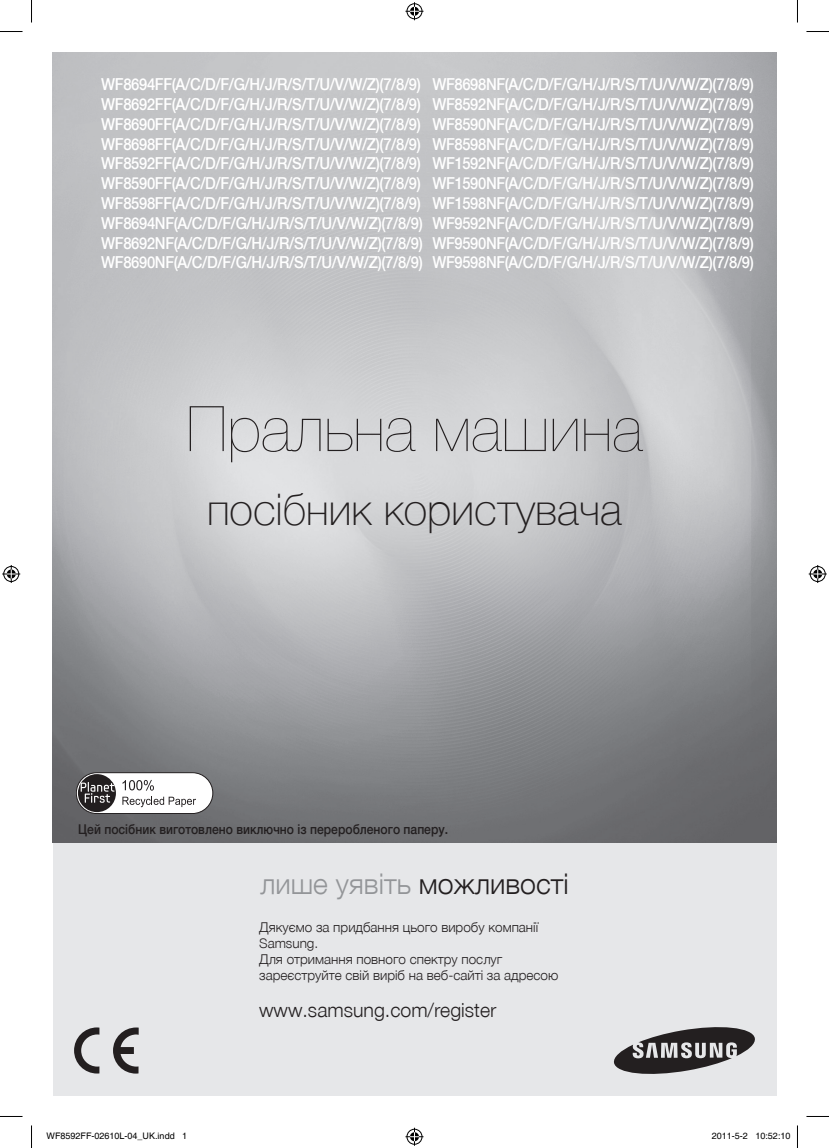
<style>
.page{position:relative;width:829px;height:1148px;background:#fff}
.page>*{position:absolute;margin:0;border:0;box-sizing:border-box;transform-origin:0 0}
.t1{font:200 63px "Helvetica Neue LTCYR";color:#231f20}
.t2{font:100 43.5px "Helvetica Neue LTCYR";color:#231f20}
.t3{font:300 28.5px "Helvetica Neue LTCYR";color:#939598}
.t4{font:300 19.5px "Helvetica Neue LTCYR";color:#231f20}
.t5{font:500 16.5px/19.8px "Helvetica Neue LTCYR";letter-spacing:-.025em;color:#fff;text-align:justify;scale:.9 1}
.t6{font:300 13.5px/16.2px "Helvetica Neue LTCYR";color:#231f20}
.t7{font:500 13.5px "Helvetica Neue LTCYR";color:#231f20;scale:.9 1}
.t8{font:9px "Helvetica";color:#000}
.s1{color:#231f20}
</style>
<div class="page">
<div style="left:53px;top:842px;width:723px;height:252px;background:#e6e7e9"></div>
<img style="left:53px;top:53px;width:723px;height:789px">
<svg style="left:614px;top:1027px;width:140px;height:46px"></svg>
<svg style="left:113px;top:1027px;width:26px;height:46px"></svg>
<svg style="left:74px;top:1027px;width:25px;height:46px"></svg>
<div style="left:76px;top:772px;width:137px;height:41px;background:#fff;border-radius:20px"></div>
<div style="left:76px;top:772px;width:137px;height:41px;border:1px solid #221e1f;border-radius:20px"></div>
<svg style="left:78px;top:774px;width:38px;height:38px"></svg>
<svg style="left:122px;top:779px;width:32px;height:11px"></svg>
<svg style="left:122px;top:796px;width:74px;height:11px"></svg>
<svg style="left:0;top:31px;width:22px;height:1px"></svg>
<svg style="left:806px;top:31px;width:22px;height:1px"></svg>
<svg style="left:31px;top:0;width:1px;height:23px"></svg>
<svg style="left:31px;top:1125px;width:1px;height:22px"></svg>
<svg style="left:797px;top:0;width:1px;height:23px"></svg>
<svg style="left:797px;top:1125px;width:1px;height:22px"></svg>
<svg style="left:405px;top:2px;width:18px;height:18px"></svg>
<svg style="left:405px;top:1127px;width:18px;height:18px"></svg>
<svg style="left:2px;top:565px;width:18px;height:18px"></svg>
<svg style="left:808px;top:565px;width:18px;height:18px"></svg>
<p class="t5" style="left:101px;top:75px;width:358px">WF8694FF(A/C/D/F/G/H/J/R/S/T/U/V/W/Z)(7/8/9)<br>WF8692FF(A/C/D/F/G/H/J/R/S/T/U/V/W/Z)(7/8/9)<br>WF8690FF(A/C/D/F/G/H/J/R/S/T/U/V/W/Z)(7/8/9)<br>WF8698FF(A/C/D/F/G/H/J/R/S/T/U/V/W/Z)(7/8/9)<br>WF8592FF(A/C/D/F/G/H/J/R/S/T/U/V/W/Z)(7/8/9)<br>WF8590FF(A/C/D/F/G/H/J/R/S/T/U/V/W/Z)(7/8/9)<br>WF8598FF(A/C/D/F/G/H/J/R/S/T/U/V/W/Z)(7/8/9)<br>WF8694NF(A/C/D/F/G/H/J/R/S/T/U/V/W/Z)(7/8/9)<br>WF8692NF(A/C/D/F/G/H/J/R/S/T/U/V/W/Z)(7/8/9)<br>WF8690NF(A/C/D/F/G/H/J/R/S/T/U/V/W/Z)(7/8/9)</p>
<p class="t5" style="left:432px;top:75px;width:358px">WF8698NF(A/C/D/F/G/H/J/R/S/T/U/V/W/Z)(7/8/9)<br>WF8592NF(A/C/D/F/G/H/J/R/S/T/U/V/W/Z)(7/8/9)<br>WF8590NF(A/C/D/F/G/H/J/R/S/T/U/V/W/Z)(7/8/9)<br>WF8598NF(A/C/D/F/G/H/J/R/S/T/U/V/W/Z)(7/8/9)<br>WF1592NF(A/C/D/F/G/H/J/R/S/T/U/V/W/Z)(7/8/9)<br>WF1590NF(A/C/D/F/G/H/J/R/S/T/U/V/W/Z)(7/8/9)<br>WF1598NF(A/C/D/F/G/H/J/R/S/T/U/V/W/Z)(7/8/9)<br>WF9592NF(A/C/D/F/G/H/J/R/S/T/U/V/W/Z)(7/8/9)<br>WF9590NF(A/C/D/F/G/H/J/R/S/T/U/V/W/Z)(7/8/9)<br>WF9598NF(A/C/D/F/G/H/J/R/S/T/U/V/W/Z)(7/8/9)</p>
<p class="t1" style="left:186px;top:394px;width:457px">Пральна машина</p>
<p class="t2" style="left:207px;top:485px;width:416px">посібник користувача</p>
<p class="t7" style="left:78px;top:821px;width:412px">Цей посібник виготовлено виключно із переробленого паперу.</p>
<p class="t3" style="left:260px;top:868px;width:310px">лише уявіть <span class="s1">можливості</span></p>
<p class="t6" style="left:259px;top:919px;width:300px">Дякуємо за придбання цього виробу компанії Samsung.<br>Для отримання повного спектру послуг зареєструйте свій виріб на веб-сайті за адресою</p>
<p class="t4" style="left:259px;top:998px;width:238px">www.samsung.com/register</p>
<p class="t8" style="left:46px;top:1130px;width:142px">WF8592FF-02610L-04_UK.indd 1</p>
<p class="t8" style="left:711px;top:1130px;width:80px">2011-5-2 10:52:10</p>
</div>
